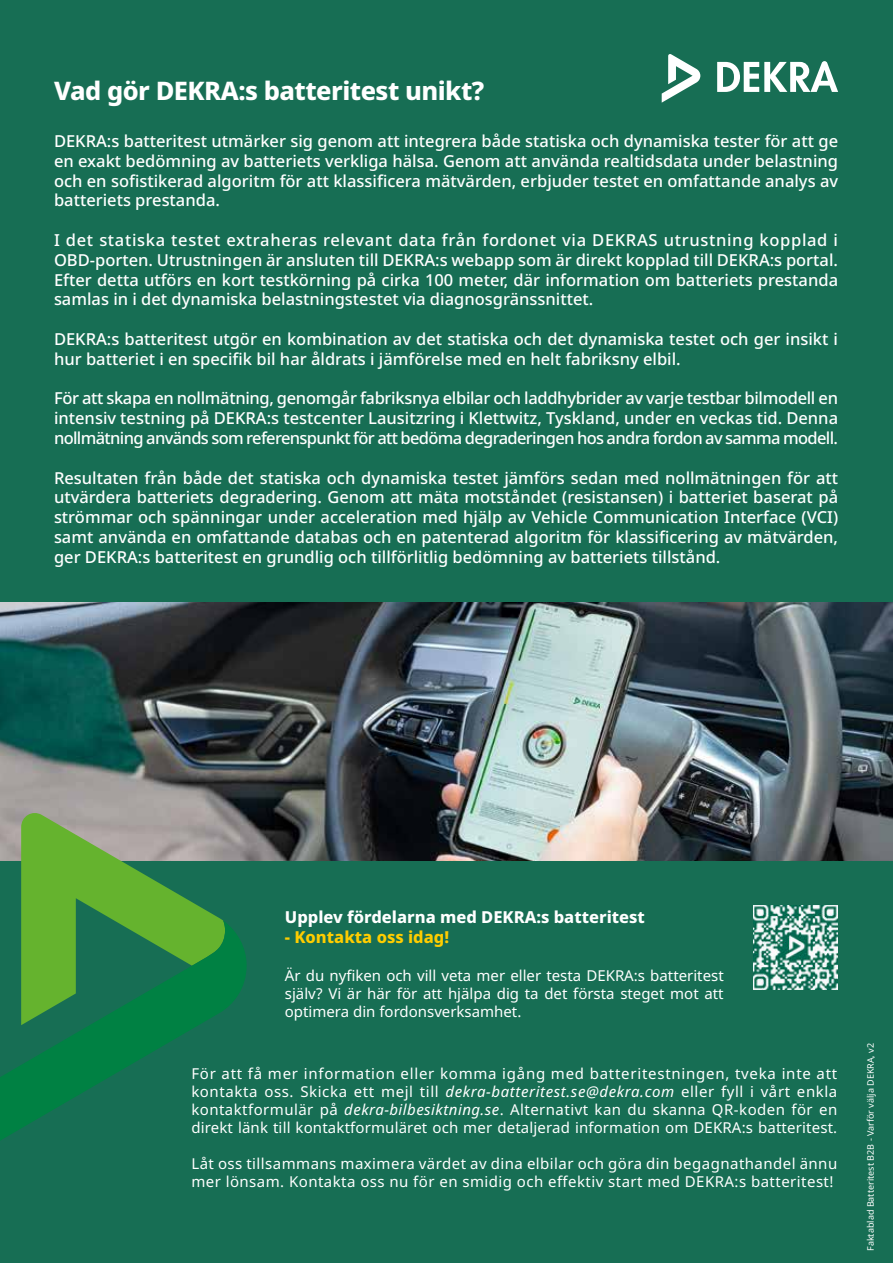
<style>
.page{position:relative;width:893px;height:1263px;background:#176e54}
.page>*{position:absolute;margin:0;border:0;box-sizing:border-box;transform-origin:0 0}
.t1{font:800 25.5px "Noto Sans";letter-spacing:-.02em;color:#fff}
.t2{font:500 16.5px/19.8px "Noto Sans";color:#fff;text-align:justify}
.t3{font:800 16.5px "Noto Sans";color:#fff}
.t4{font:800 16.5px "Noto Sans";color:#ffcd00}
.t5{font:15px/18px "Noto Sans";letter-spacing:.03em;color:#fff;text-align:justify}
.t6{font:9px "Noto Sans";color:#fff}
.s1{font-style:italic}
</style>
<div class="page">
<img style="left:753px;top:905px;width:84px;height:84px">
<img style="left:0;top:602px;width:893px;height:258px">
<svg style="left:717px;top:61px;width:121px;height:31px"></svg>
<svg style="left:662px;top:54px;width:38px;height:49px"></svg>
<svg style="left:21px;top:812px;width:204px;height:108px"></svg>
<svg style="left:0;top:920px;width:247px;height:221px"></svg>
<h1 class="t1" style="left:54px;top:80px;width:432px">Vad gör DEKRA:s batteritest unikt?</h1>
<p class="t2" style="left:54px;top:132px;width:786px">DEKRA:s batteritest utmärker sig genom att integrera både statiska och dynamiska tester för att ge en exakt bedömning av batteriets verkliga hälsa. Genom att använda realtidsdata under belastning och en sofistikerad algoritm för att klassificera mätvärden, erbjuder testet en omfattande analys av batteriets prestanda.</p>
<p class="t2" style="left:54px;top:231px;width:786px">I det statiska testet extraheras relevant data från fordonet via DEKRAS utrustning kopplad i OBD-porten. Utrustningen är ansluten till DEKRA:s webapp som är direkt kopplad till DEKRA:s portal.<br>Efter detta utförs en kort testkörning på cirka 100 meter, där information om batteriets prestanda samlas in i det dynamiska belastningstestet via diagnosgränssnittet.</p>
<p class="t2" style="left:54px;top:330px;width:786px">DEKRA:s batteritest utgör en kombination av det statiska och det dynamiska testet och ger insikt i hur batteriet i en specifik bil har åldrats i jämförelse med en helt fabriksny elbil.</p>
<p class="t2" style="left:54px;top:389px;width:786px">För att skapa en nollmätning, genomgår fabriksnya elbilar och laddhybrider av varje testbar bilmodell en intensiv testning på DEKRA:s testcenter Lausitzring i Klettwitz, Tyskland, under en veckas tid. Denna nollmätning används som referenspunkt för att bedöma degraderingen hos andra fordon av samma modell.</p>
<p class="t2" style="left:54px;top:468px;width:786px">Resultaten från både det statiska och dynamiska testet jämförs sedan med nollmätningen för att utvärdera batteriets degradering. Genom att mäta motståndet (resistansen) i batteriet baserat på strömmar och spänningar under acceleration med hjälp av Vehicle Communication Interface (VCI) samt använda en omfattande databas och en patenterad algoritm för klassificering av mätvärden, ger DEKRA:s batteritest en grundlig och tillförlitlig bedömning av batteriets tillstånd.</p>
<p class="t3" style="left:285px;top:910px;width:361px">Upplev fördelarna med DEKRA:s batteritest</p>
<p class="t4" style="left:285px;top:930px;width:166px">- Kontakta oss idag!</p>
<p class="t5" style="left:285px;top:967px;width:440px">Är du nyfiken och vill veta mer eller testa DEKRA:s batteritest själv? Vi är här för att hjälpa dig ta det första steget mot att optimera din fordonsverksamhet.</p>
<p class="t5" style="left:191px;top:1066px;width:647px">För att få mer information eller komma igång med batteritestningen, tveka inte att kontakta oss. Skicka ett mejl till <span class="s1">dekra-batteritest.se@dekra.com</span> eller fyll i vårt enkla kontaktformulär på <span class="s1">dekra-bilbesiktning.se</span>. Alternativt kan du skanna QR-koden för en direkt länk till kontaktformuläret och mer detaljerad information om DEKRA:s batteritest.</p>
<p class="t5" style="left:191px;top:1156px;width:647px">Låt oss tillsammans maximera värdet av dina elbilar och göra din begagnathandel ännu mer lönsam. Kontakta oss nu för en smidig och effektiv start med DEKRA:s batteritest!</p>
<p class="t6" style="left:866px;top:1251px;width:209px;rotate:-90deg">Faktablad Batteritest B2B - Varför välja DEKRA, v2</p>
</div>
